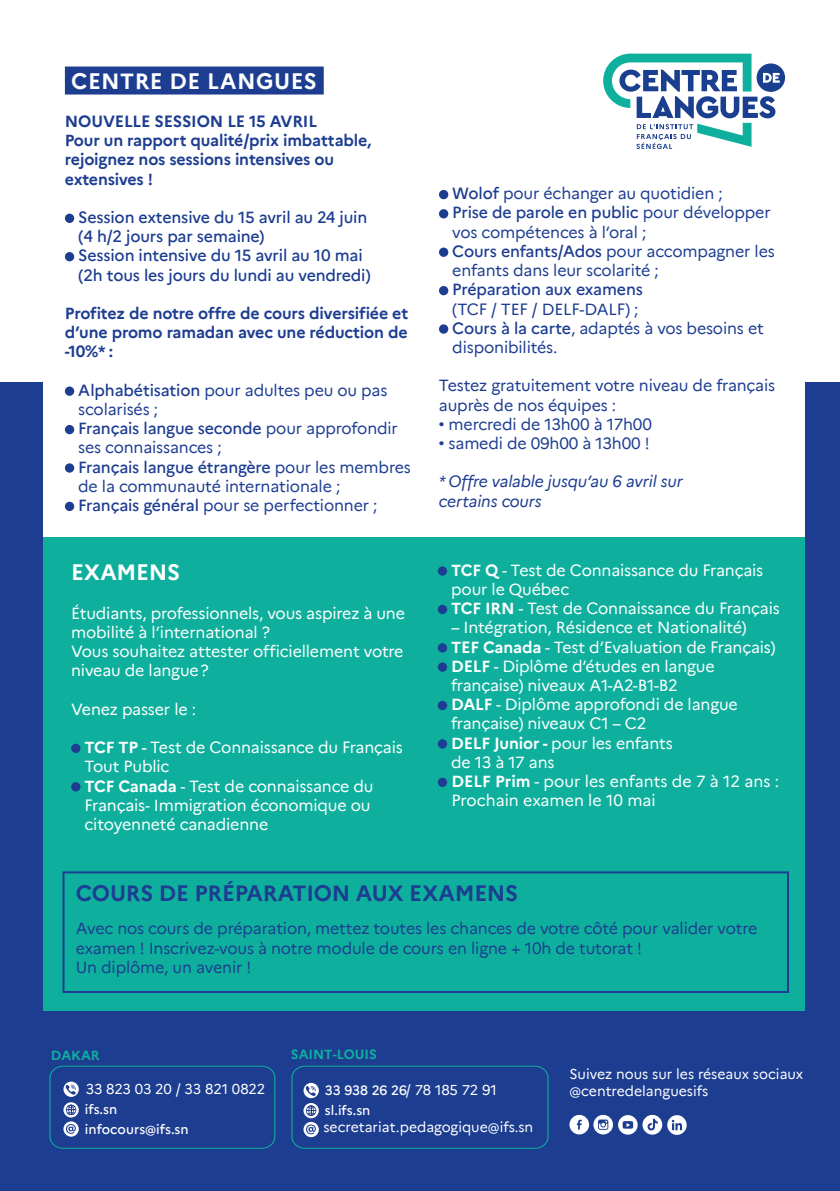
<style>
.page{position:relative;width:840px;height:1191px;background:#fff}
.page>*{position:absolute;margin:0;border:0;box-sizing:border-box;transform-origin:0 0}
.t1{font:700 22px "Marianne";letter-spacing:-.01em;color:#1d3d91}
.t2{font:700 22px "Marianne";letter-spacing:.02em;color:#fff}
.t3{font:700 22px "Marianne";letter-spacing:-.01em;color:#fff}
.t4{font:16px/19.2px "Marianne";letter-spacing:-.01em;color:#1d3d91}
.t5{font:16px/19.2px "Marianne";letter-spacing:-.01em;color:#fff}
.t6{font:700 16px/19.2px "Marianne";letter-spacing:-.01em;color:#1d3d91}
.t7{font:500 16px/19.2px "Marianne";letter-spacing:-.01em;color:#1d3d91}
.t8{font:italic 16px/19.2px "Marianne";letter-spacing:-.01em;color:#1d3d91}
.t9{font:14px/16.8px "Marianne";color:#fff}
.t10{font:500 13.2px/19.6px "Marianne";color:#fff}
.t11{font:700 13.2px "Marianne";color:#0eb09d}
.s1{font-weight:500}
.s2{font-weight:700}
.s3{font-weight:500;font-size:13.2px}
</style>
<div class="page">
<div style="left:0;top:383px;width:839px;height:808px;background:#1d3d91"></div>
<div style="left:43px;top:74px;width:761px;height:463px;background:#fff"></div>
<div style="left:65px;top:67px;width:258px;height:28px;background:#1d3d91"></div>
<div style="left:65px;top:214px;width:9px;height:9px;background:#1d3d91;border-radius:50%"></div>
<div style="left:65px;top:252px;width:9px;height:9px;background:#1d3d91;border-radius:50%"></div>
<div style="left:65px;top:386px;width:9px;height:10px;background:#1d3d91;border-radius:50%"></div>
<div style="left:65px;top:425px;width:9px;height:9px;background:#1d3d91;border-radius:50%"></div>
<div style="left:65px;top:463px;width:9px;height:10px;background:#1d3d91;border-radius:50%"></div>
<div style="left:65px;top:502px;width:9px;height:9px;background:#1d3d91;border-radius:50%"></div>
<svg style="left:438px;top:190px;width:10px;height:9px"></svg>
<div style="left:438px;top:209px;width:10px;height:9px;background:#1d3d91;border-radius:50%"></div>
<svg style="left:438px;top:247px;width:10px;height:10px"></svg>
<svg style="left:438px;top:286px;width:10px;height:9px"></svg>
<svg style="left:438px;top:324px;width:10px;height:10px"></svg>
<div style="left:756px;top:63px;width:28px;height:29px;background:#1b3f8f;border-radius:50%"></div>
<svg style="left:603px;top:54px;width:176px;height:95px"></svg>
<div style="left:43px;top:537px;width:761px;height:474px;background:#0eb09d"></div>
<div style="left:71px;top:743px;width:9px;height:10px;background:#1d3d91;border-radius:50%"></div>
<div style="left:71px;top:782px;width:9px;height:9px;background:#1d3d91;border-radius:50%"></div>
<div style="left:437px;top:566px;width:10px;height:10px;background:#1d3d91;border-radius:50%"></div>
<div style="left:437px;top:605px;width:10px;height:9px;background:#1d3d91;border-radius:50%"></div>
<div style="left:437px;top:643px;width:10px;height:9px;background:#1d3d91;border-radius:50%"></div>
<div style="left:437px;top:662px;width:10px;height:10px;background:#1d3d91;border-radius:50%"></div>
<div style="left:437px;top:701px;width:10px;height:9px;background:#1d3d91;border-radius:50%"></div>
<div style="left:437px;top:739px;width:10px;height:9px;background:#1d3d91;border-radius:50%"></div>
<svg style="left:437px;top:777px;width:10px;height:10px"></svg>
<svg style="left:667px;top:1115px;width:19px;height:19px"></svg>
<svg style="left:671px;top:1119px;width:10px;height:11px"></svg>
<svg style="left:617px;top:1115px;width:20px;height:19px"></svg>
<svg style="left:622px;top:1121px;width:10px;height:7px"></svg>
<svg style="left:593px;top:1114px;width:19px;height:20px"></svg>
<svg style="left:597px;top:1119px;width:11px;height:10px"></svg>
<div style="left:569px;top:1114px;width:19px;height:20px;background:#fff;border-radius:50%"></div>
<svg style="left:576px;top:1119px;width:5px;height:10px"></svg>
<svg style="left:642px;top:1114px;width:20px;height:20px"></svg>
<svg style="left:647px;top:1118px;width:10px;height:12px"></svg>
<svg style="left:49px;top:1065px;width:226px;height:83px"></svg>
<svg style="left:291px;top:1065px;width:257px;height:83px"></svg>
<div style="left:62px;top:871px;width:726px;height:122px;border:2px solid #1d3d91"></div>
<h1 class="t2" style="left:71px;top:64px;width:247px">CENTRE DE LANGUES</h1>
<p class="t6" style="left:65px;top:110px;width:308px">NOUVELLE SESSION LE 15 AVRIL<br>Pour un rapport qualité/prix imbattable, rejoignez nos sessions intensives ou extensives !</p>
<p class="t7" style="left:78px;top:206px;width:294px">Session extensive du 15 avril au 24 juin (4 h/2 jours par semaine)<br>Session intensive du 15 avril au 10 mai (2h tous les jours du lundi au vendredi)</p>
<p class="t6" style="left:65px;top:302px;width:344px;text-align:justify">Profitez de notre offre de cours diversifiée et d’une promo ramadan avec une réduction de -10%* :</p>
<p class="t4" style="left:78px;top:379px;width:334px"><span class="s1">Alphabétisation</span> pour adultes peu ou pas scolarisés ;<br><span class="s1">Français langue seconde</span> pour approfondir ses connaissances ;<br><span class="s1">Français langue étrangère</span> pour les membres de la communauté internationale ;<br><span class="s1">Français général</span> pour se perfectionner ;</p>
<h1 class="t3" style="left:71px;top:555px;width:110px">EXAMENS</h1>
<p class="t5" style="left:71px;top:602px;width:335px">Étudiants, professionnels, vous aspirez à une mobilité à l’international ?<br>Vous souhaitez attester officiellement votre niveau de langue?</p>
<p class="t5" style="left:71px;top:698px;width:126px">Venez passer le :</p>
<p class="t5" style="left:84px;top:736px;width:320px"><span class="s2">TCF TP</span> <span class="s1">-</span> Test de Connaissance du Français<br>Tout Public<br><span class="s2">TCF Canada</span> - Test de connaissance du<br>Français- Immigration économique ou citoyenneté canadienne</p>
<p class="t4" style="left:452px;top:183px;width:324px"><span class="s1">Wolof</span> pour échanger au quotidien ;<br><span class="s1">Prise de parole en public</span> pour développer vos compétences à l’oral ;<br><span class="s1">Cours enfants/Ados</span> pour accompagner les enfants dans leur scolarité ;</p>
<p class="t7" style="left:452px;top:279px;width:192px">Préparation aux examens</p>
<p class="t4" style="left:452px;top:298px;width:313px">(TCF / TEF / DELF-DALF) ;<br><span class="s1">Cours à la carte</span>, adaptés à vos besoins et disponibilités.</p>
<p class="t4" style="left:438px;top:375px;width:337px">Testez gratuitement votre niveau de français auprès de nos équipes :</p>
<p class="t4" style="left:438px;top:413px;width:214px">• mercredi de 13h00 à 17h00</p>
<p class="t4" style="left:438px;top:432px;width:212px">• samedi de 09h00 à 13h00 !</p>
<p class="t8" style="left:438px;top:471px;width:245px">* Offre valable jusqu’au 6 avril sur certains cours</p>
<p class="t5" style="left:451px;top:559px;width:330px"><span class="s2">TCF Q</span> - Test de Connaissance du Français pour le Québec<br><span class="s2">TCF IRN</span> - Test de Connaissance du Français</p>
<p class="t5" style="left:451px;top:617px;width:329px">– Intégration, Résidence et Nationalité)<br><span class="s2">TEF Canada</span> - Test d’Evaluation de Français)<br><span class="s2">DELF</span> - Diplôme d’études en langue française) niveaux A1-A2-B1-B2<br><span class="s2">DALF</span> - Diplôme approfondi de langue française) niveaux C1 – C2<br><span class="s2">DELF Junior -</span> pour les enfants<br>de 13 à 17 ans<br><span class="s2">DELF Prim</span> - pour les enfants de 7 à 12 ans :<br>Prochain examen le 10 mai</p>
<h1 class="t1" style="left:76px;top:876px;width:443px">COURS DE PRÉPARATION AUX EXAMENS</h1>
<p class="t4" style="left:76px;top:918px;width:682px">Avec nos cours de préparation, mettez toutes les chances de votre côté pour valider votre examen ! Inscrivez-vous à notre module de cours en ligne + 10h de tutorat !<br>Un diplôme, un avenir !</p>
<p class="t11" style="left:51px;top:1044px;width:50px">DAKAR</p>
<p class="t9" style="left:86px;top:1079px;width:181px">33 823 03 20 / 33 821 0822</p>
<p class="t10" style="left:85px;top:1098px;width:105px">ifs.sn infocours@ifs.sn</p>
<p class="t11" style="left:291px;top:1043px;width:88px">SAINT-LOUIS</p>
<p class="t9" style="left:325px;top:1080px;width:173px"><span class="s3">33 938 26 26</span>/ 78 185 72 91</p>
<p class="t10" style="left:325px;top:1099px;width:47px">sl.ifs.sn</p>
<p class="t9" style="left:323px;top:1117px;width:211px">secretariat.pedagogique@ifs.sn</p>
<p class="t9" style="left:569px;top:1065px;width:235px">Suivez nous sur les réseaux sociaux @centredelanguesifs</p>
</div>
